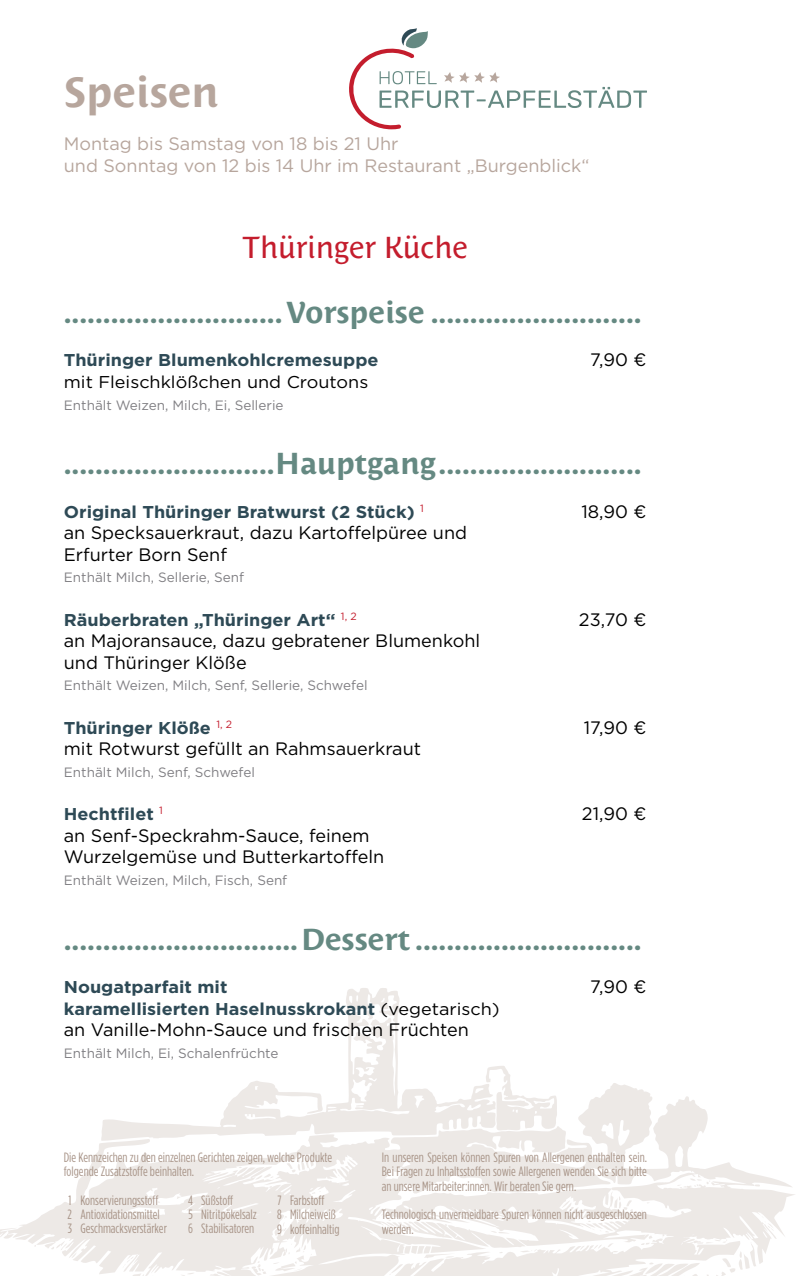
<style>
.page{position:relative;width:796px;height:1276px;background:#fff}
.page>*{position:absolute;margin:0;border:0;box-sizing:border-box;transform-origin:0 0}
.t1{font:700 42px "Costa Ptf";color:#b7a69d}
.t2{font:700 30px "Costa Ptf";color:#658982}
.t3{font:30px "Costa Ptf";color:#c41d2d}
.t4{font:18px/21.6px "Gotham";color:#000}
.t5{font:18px/21.6px "Gotham";color:#b7a69d}
.t6{font:700 17.1px "Gotham";color:#2e4a56;scale:1.05 1}
.t7{font:17.1px "Gotham";color:#000;scale:1.05 1}
.t8{font:13.5px/14.2px "Gotham Condensed";color:#a89488}
.t9{font:13.5px "Gotham";color:#818084}
.s1{font-weight:400;color:#000}
</style>
<div class="page">
<svg style="left:0;top:988px;width:795px;height:288px"></svg>
<svg style="left:349px;top:28px;width:297px;height:101px"></svg>
<h1 class="t1" style="left:64px;top:69px;width:156px">Speisen</h1>
<h3 class="t5" style="left:64px;top:133px;width:527px">Montag bis Samstag von 18 bis 21 Uhr<br>und Sonntag von 12 bis 14 Uhr im Restaurant „Burgenblick“</h3>
<h2 class="t3" style="left:242px;top:231px;width:227px">Thüringer Küche</h2>
<h2 class="t2" style="left:64px;top:296px;width:579px">............................Vorspeise ...........................</h2>
<p class="t6" style="left:64px;top:349px;width:301px">Thüringer Blumenkohlcremesuppe</p>
<h3 class="t4" style="left:590px;top:349px;width:58px">7,90 €</h3>
<p class="t7" style="left:64px;top:371px;width:291px">mit Fleischklößchen und Croutons</p>
<p class="t9" style="left:64px;top:396px;width:221px">Enthält Weizen, Milch, Ei, Sellerie</p>
<h2 class="t2" style="left:64px;top:447px;width:579px">...........................Hauptgang..........................</h2>
<p class="t6" style="left:64px;top:500px;width:344px">Original Thüringer Bratwurst (2 Stück) <sup>1</sup></p>
<h3 class="t4" style="left:581px;top:500px;width:67px">18,90 €</h3>
<h3 class="t4" style="left:64px;top:521px;width:404px">an Specksauerkraut, dazu Kartoffelpüree und<br>Erfurter Born Senf</h3>
<p class="t9" style="left:64px;top:569px;width:182px">Enthält Milch, Sellerie, Senf</p>
<p class="t6" style="left:64px;top:608px;width:280px">Räuberbraten „Thüringer Art“ <sup>1,</sup> <sup>2</sup></p>
<h3 class="t4" style="left:578px;top:608px;width:69px">23,70 €</h3>
<h3 class="t4" style="left:64px;top:629px;width:418px">an Majoransauce, dazu gebratener Blumenkohl und Thüringer Klöße</h3>
<p class="t9" style="left:64px;top:677px;width:305px">Enthält Weizen, Milch, Senf, Sellerie, Schwefel</p>
<p class="t6" style="left:64px;top:716px;width:162px">Thüringer Klöße <sup>1,</sup> <sup>2</sup></p>
<h3 class="t4" style="left:583px;top:716px;width:64px">17,90 €</h3>
<h3 class="t4" style="left:64px;top:737px;width:358px">mit Rotwurst gefüllt an Rahmsauerkraut</h3>
<p class="t9" style="left:64px;top:763px;width:192px">Enthält Milch, Senf, Schwefel</p>
<p class="t6" style="left:64px;top:802px;width:96px">Hechtfilet <sup>1</sup></p>
<h3 class="t4" style="left:581px;top:802px;width:66px">21,90 €</h3>
<h3 class="t4" style="left:64px;top:824px;width:322px">an Senf-Speckrahm-Sauce, feinem<br>Wurzelgemüse und Butterkartoffeln</h3>
<p class="t9" style="left:64px;top:871px;width:225px">Enthält Weizen, Milch, Fisch, Senf</p>
<h2 class="t2" style="left:64px;top:922px;width:579px">..............................Dessert .............................</h2>
<p class="t6" style="left:64px;top:975px;width:157px">Nougatparfait mit</p>
<h3 class="t4" style="left:590px;top:975px;width:58px">7,90 €</h3>
<p class="t6" style="left:64px;top:997px;width:416px">karamellisierten Haselnusskrokant <span class="s1">(vegetarisch)</span></p>
<h3 class="t4" style="left:64px;top:1018px;width:406px">an Vanille-Mohn-Sauce und frischen Früchten</h3>
<p class="t9" style="left:64px;top:1044px;width:216px">Enthält Milch, Ei, Schalenfrüchte</p>
<p class="t8" style="left:64px;top:1150px;width:270px">Die Kennzeichen zu den einzelnen Gerichten zeigen, welche Produkte folgende Zusatzstoffe beinhalten.</p>
<p class="t8" style="left:188px;top:1193px;width:70px">4 Süßstoff<br>5 Nitritpökelsalz<br>6 Stabilisatoren</p>
<p class="t8" style="left:68px;top:1193px;width:101px">1 Konservierungsstoff<br>2 Antioxidationsmittel<br>3 Geschmacksverstärker</p>
<p class="t8" style="left:277px;top:1193px;width:64px">7 Farbstoff<br>8 Milcheiweiß<br>9 koffeinhaltig</p>
<p class="t8" style="left:381px;top:1150px;width:266px;text-align:justify">In unseren Speisen können Spuren von Allergenen enthalten sein.<br>Bei Fragen zu Inhaltsstoffen sowie Allergenen wenden Sie sich bitte an unsere Mitarbeiter:innen. Wir beraten Sie gern.</p>
<p class="t8" style="left:381px;top:1207px;width:266px">Technologisch unvermeidbare Spuren können nicht ausgeschlossen werden.</p>
</div>
